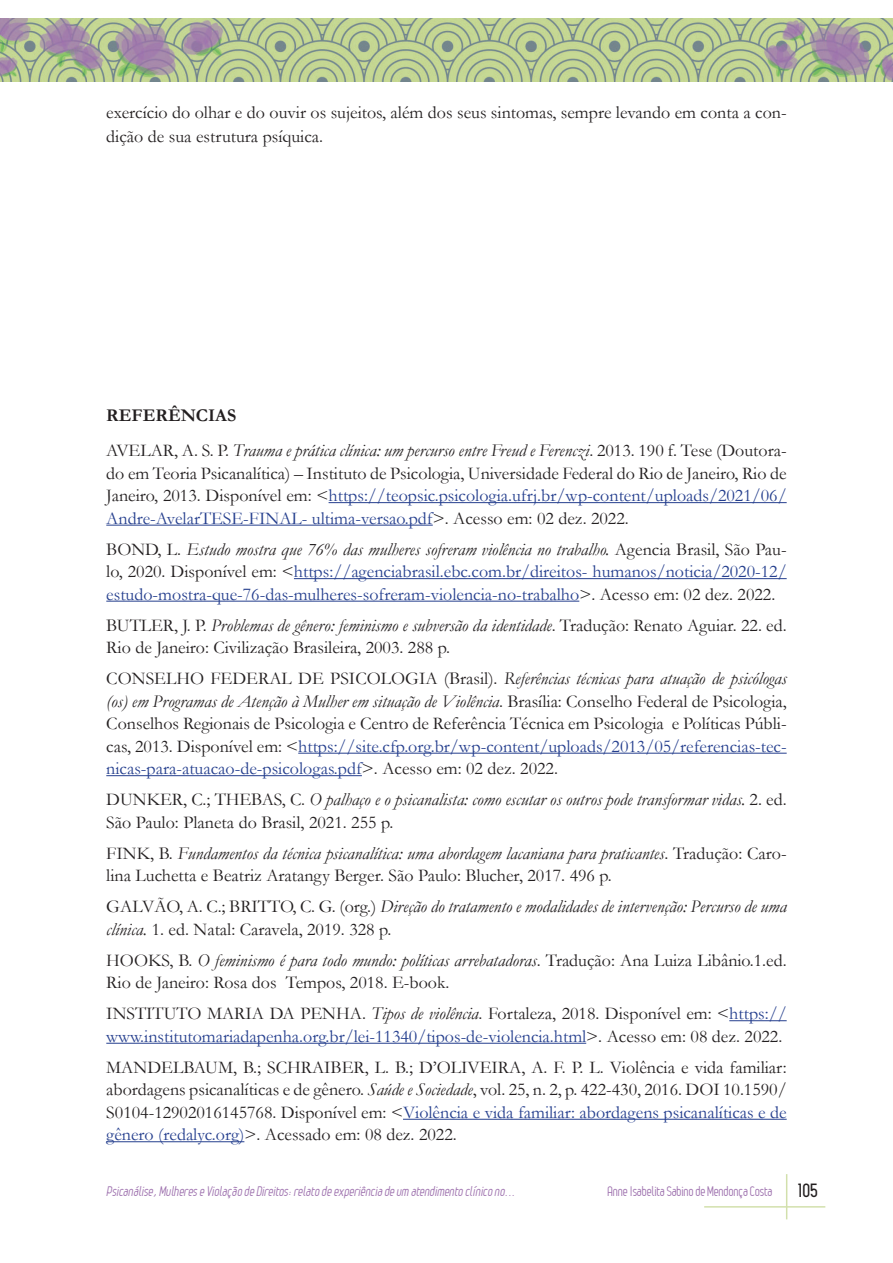
<style>
.page{position:relative;width:893px;height:1263px;background:#fff}
.page>*{position:absolute;margin:0;border:0;box-sizing:border-box;transform-origin:0 0}
.Referências{font:18px/22.5px "Garamond";color:#231f20}
.Referências-2{font:18px/22.5px "Garamond";color:#253f8e;text-align:justify}
.Referências-3{font:italic 18px/22.5px "Garamond";color:#231f20}
.Texto{font:18px/24px "Garamond";color:#231f20}
.Referências-4{font:700 18px "Garamond";color:#231f20}
.t1{font:700 18px "Leger";color:#231f20}
.t2{font:italic 13.5px "Leger";color:#9f73af}
.t3{font:13.5px "Leger";letter-spacing:-.01em;color:#9f73af}
.s1{font-style:italic}
.s2{color:#253f8e}
.s3{color:#231f20}
.s4{font-style:italic;color:#231f20}
.s5{font-style:normal}
</style>
<div class="page">
<hr style="left:786px;top:1174px;width:1px;height:45px;background:#d2e0ac">
<hr style="left:704px;top:1206px;width:121px;height:1px;background:#d2e0ac">
<img style="left:0;top:18px;width:893px;height:64px">
<hr style="left:329px;top:502px;width:458px;height:1px;background:#253f8e">
<hr style="left:106px;top:525px;width:327px;height:1px;background:#253f8e">
<hr style="left:294px;top:578px;width:493px;height:1px;background:#253f8e">
<hr style="left:106px;top:601px;width:473px;height:1px;background:#253f8e">
<hr style="left:298px;top:753px;width:489px;height:1px;background:#253f8e">
<hr style="left:106px;top:775px;width:256px;height:1px;background:#253f8e">
<hr style="left:729px;top:1020px;width:58px;height:1px;background:#253f8e">
<hr style="left:106px;top:1043px;width:480px;height:1px;background:#253f8e">
<hr style="left:403px;top:1119px;width:384px;height:1px;background:#253f8e">
<hr style="left:106px;top:1141px;width:138px;height:1px;background:#253f8e">
<p class="Texto" style="left:106px;top:100px;width:682px">exercício do olhar e do ouvir os sujeitos, além dos seus sintomas, sempre levando em conta a con&shy;dição de sua estrutura psíquica.</p>
<p class="Referências-4" style="left:106px;top:403px;width:131px">REFERÊNCIAS</p>
<p class="Referências" style="left:106px;top:439px;width:682px;text-align:justify">AVELAR, A. S. P. <span class="s1">Trauma e prática clínica: um percurso entre Freud e Ferenczi</span>. 2013. 190 f. Tese (Doutora&shy;do em Teoria Psicanalítica) – Instituto de Psicologia, Universidade Federal do Rio de Janeiro, Rio de Janeiro, 2013. Disponível em: &lt;<span class="s2">https://teopsic.psicologia.ufrj.br/wp-content/uploads/2021/06/ Andre-AvelarTESE-FINAL- ultima-versao.pdf</span>&gt;. Acesso em: 02 dez. 2022.</p>
<p class="Referências-2" style="left:106px;top:537px;width:682px"><span class="s3">BOND, L.</span> <span class="s4">Estudo mostra que 76% das mulheres sofreram violência no trabalho.</span> <span class="s3">Agencia Brasil, São Pau&shy;lo, 2020. Disponível em: &lt;</span>https://agenciabrasil.ebc.com.br/direitos- humanos/noticia/2020-12/ estudo-mostra-que-76-das-mulheres-sofreram-violencia-no-trabalho<span class="s3">&gt;. Acesso em: 02 dez. 2022.</span></p>
<p class="Referências" style="left:106px;top:613px;width:682px">BUTLER, J. P. <span class="s1">Problemas de gênero: feminismo e subversão da identidade</span>. Tradução: Renato Aguiar. 22. ed.<br>Rio de Janeiro: Civilização Brasileira, 2003. 288 p.</p>
<p class="Referências" style="left:106px;top:667px;width:682px;text-align:justify">CONSELHO FEDERAL DE PSICOLOGIA (Brasil). <span class="s1">Referências técnicas para atuação de psicólogas (os) em Programas de Atenção à Mulher em situação de Violência</span>. Brasília: Conselho Federal de Psicologia, Conselhos Regionais de Psicologia e Centro de Referência Técnica em Psicologia e Políticas Públi&shy;cas, 2013. Disponível em: &lt;<span class="s2">https://site.cfp.org.br/wp-content/uploads/2013/05/referencias-tec&shy;nicas-para-atuacao-de-psicologas.pdf</span>&gt;. Acesso em: 02 dez. 2022.</p>
<p class="Referências-3" style="left:106px;top:788px;width:682px"><span class="s5">DUNKER, C.; THEBAS, C.</span> O palhaço e o psicanalista: como escutar os outros pode transformar vidas. <span class="s5">2. ed.<br>São Paulo: Planeta do Brasil, 2021. 255 p.</span></p>
<p class="Referências" style="left:106px;top:841px;width:682px">FINK, B. <span class="s1">Fundamentos da técnica psicanalítica: uma abordagem lacaniana para praticantes</span>. Tradução: Caro&shy;lina Luchetta e Beatriz Aratangy Berger. São Paulo: Blucher, 2017. 496 p.</p>
<p class="Referências-3" style="left:106px;top:895px;width:682px"><span class="s5">GALVÃO, A. C.; BRITTO, C. G. (org.)</span> Direção do tratamento e modalidades de intervenção: Percurso de uma clínica. <span class="s5">1. ed. Natal: Caravela, 2019. 328 p.</span></p>
<p class="Referências" style="left:106px;top:948px;width:682px">HOOKS, B. <span class="s1">O feminismo é para todo mundo: políticas arrebatadoras</span>. Tradução: Ana Luiza Libânio.1.ed.<br>Rio de Janeiro: Rosa dos Tempos, 2018. E-book.</p>
<p class="Referências" style="left:106px;top:1002px;width:682px">INSTITUTO MARIA DA PENHA. <span class="s1">Tipos de violência</span>. Fortaleza, 2018. Disponível em: &lt;<span class="s2">https:// www.institutomariadapenha.org.br/lei-11340/tipos-de-violencia.html</span>&gt;. Acesso em: 08 dez. 2022.</p>
<p class="Referências" style="left:106px;top:1055px;width:682px;text-align:justify">MANDELBAUM, B.; SCHRAIBER, L. B.; D’OLIVEIRA, A. F. P. L. Violência e vida familiar: abordagens psicanalíticas e de gênero. <span class="s1">Saúde e Sociedade</span>, vol. 25, n. 2, p. 422-430, 2016. DOI 10.1590/ S0104-12902016145768. Disponível em: &lt;<span class="s2">Violência e vida familiar: abordagens psicanalíticas e de gênero (redalyc.org)</span>&gt;. Acessado em: 08 dez. 2022.</p>
<p class="t2" style="left:106px;top:1183px;width:413px">Psicanálise,MulhereseViolação deDireitos:relato deexperiênciadeum atendimento clínico no...</p>
<p class="t3" style="left:607px;top:1183px;width:167px">Anne Isabelita Sabino de Mendonça Costa</p>
<p class="t1" style="left:798px;top:1180px;width:21px">105</p>
</div>
